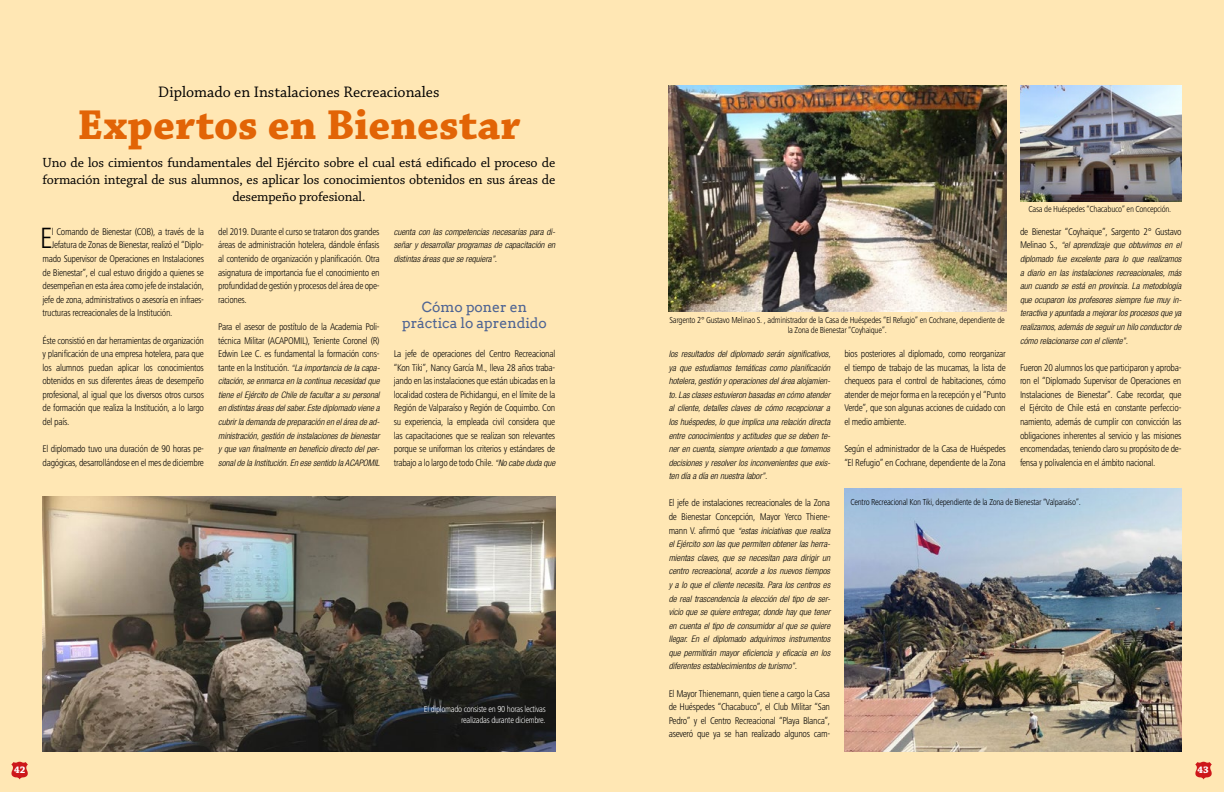
<style>
.page{position:relative;width:1224px;height:792px;background:#ffe7b4}
.page>*{position:absolute;margin:0;border:0;box-sizing:border-box;transform-origin:0 0}
.t1{font:700 44px "Chaparral Pro";color:#e26406}
.t2{font:300 condensed 30.4px "Frutiger Next LTW1 G";color:#000}
.t3{font:16px "Chaparral Pro";color:#000}
.t4{font:14px/16.8px "Chaparral Pro";letter-spacing:-.01em;color:#000;text-align:center}
.t5{font:14px/16.8px "Arvo";color:#4e6493;text-align:center}
.t6{font:300 condensed 10px/13.6px "Frutiger Next LTW1 G";letter-spacing:-.03em;color:#000;text-align:justify}
.t7{font:700 10px "Chaparral Pro";color:#fff}
.t8{font:italic 300 condensed 9px/13.6px "Helvetica Neue LT Std";color:#000;text-align:justify}
.t9{font:300 condensed 9px/10.8px "Frutiger Next LTW1 G";letter-spacing:-.03em;color:#000;text-align:center}
.t10{font:300 condensed 9px/10.8px "Frutiger Next LTW1 G";letter-spacing:-.03em;color:#fff;text-align:right}
.t11{font:700 6px "Arial";color:#cd171a}
.s1{font-family:"Frutiger Next LTW1 G";font-style:normal;font-size:10px}
.s2{font-family:"Helvetica Neue LT Std";font-style:italic;font-size:9px}
</style>
<div class="page">
<img style="left:669px;top:85px;width:337px;height:227px">
<img style="left:42px;top:496px;width:513px;height:255px">
<img style="left:1020px;top:85px;width:161px;height:116px">
<img style="left:844px;top:489px;width:337px;height:262px">
<svg style="left:11px;top:762px;width:17px;height:17px"></svg>
<svg style="left:1195px;top:762px;width:17px;height:17px"></svg>
<h3 class="t3" style="left:158px;top:83px;width:283px">Diplomado en Instalaciones Recreacionales</h3>
<h1 class="t1" style="left:77px;top:99px;width:444px">Expertos en Bienestar</h1>
<h3 class="t4" style="left:43px;top:155px;width:514px">Uno de los cimientos fundamentales del Ejército sobre el cual está edificado el proceso de formación integral de sus alumnos, es aplicar los conocimientos obtenidos en sus áreas de desempeño profesional.</h3>
<p class="t6" style="left:218px;top:225px;width:163px">del 2019. Durante el curso se trataron dos grandes áreas de administración hotelera, dándole énfasis al contenido de organización y planificación. Otra asignatura de importancia fue el conocimiento en profundidad de gestión y procesos del área de ope&shy;raciones.</p>
<p class="t6" style="left:218px;top:320px;width:163px">Para el asesor de postítulo de la Academia Poli&shy;técnica Militar (ACAPOMIL), Teniente Coronel (R)<br>Edwin Lee C. es fundamental la formación cons-</p>
<p class="t8" style="left:218px;top:361px;width:163px"><span class="s1">tante en la Institución.</span> “La importancia de la capa&shy;citación, se enmarca en la continua necesidad que tiene el Ejército de Chile de facultar a su personal en distintas áreas del saber. Este diplomado viene a cubrir la demanda de preparación en el área de ad&shy;ministración, gestión de instalaciones de bienestar y que van finalmente en beneficio directo del per&shy;sonal de la Institución. En ese sentido la ACAPOMIL</p>
<p class="t9" style="left:1029px;top:204px;width:144px">Casa de Huéspedes “Chacabuco” en Concepción.</p>
<h2 class="t2" style="left:40px;top:221px;width:14px">E</h2>
<p class="t6" style="left:52px;top:225px;width:154px">l Comando de Bienestar (COB), a través de la</p>
<p class="t6" style="left:1020px;top:225px;width:163px">de Bienestar “Coyhaique”, Sargento 2° Gustavo</p>
<p class="t8" style="left:1020px;top:239px;width:163px"><span class="s1">Melinao S.,</span> “el aprendizaje que obtuvimos en el diplomado fue excelente para lo que realizamos a diario en las instalaciones recreacionales, más aun cuando se está en provincia. La metodología que ocuparon los profesores siempre fue muy in&shy;teractiva y apuntada a mejorar los procesos que ya realizamos, además de seguir un hilo conductor de cómo relacionarse con el cliente”.</p>
<p class="t6" style="left:1020px;top:361px;width:163px">Fueron 20 alumnos los que participaron y aproba&shy;ron el “Diplomado Supervisor de Operaciones en Instalaciones de Bienestar”. Cabe recordar, que el Ejército de Chile está en constante perfeccio&shy;namiento, además de cumplir con convicción las obligaciones inherentes al servicio y las misiones encomendadas, teniendo claro su propósito de de&shy;fensa y polivalencia en el ámbito nacional.</p>
<p class="t8" style="left:394px;top:225px;width:163px">cuenta con las competencias necesarias para di&shy;señar y desarrollar programas de capacitación en distintas áreas que se requiera”.</p>
<h3 class="t5" style="left:402px;top:298px;width:146px">Cómo poner en práctica lo aprendido</h3>
<p class="t6" style="left:394px;top:347px;width:163px">La jefe de operaciones del Centro Recreacional “Kon Tiki”, Nancy García M., lleva 28 años traba&shy;jando en las instalaciones que están ubicadas en la localidad costera de Pichidangui, en el límite de la Región de Valparaíso y Región de Coquimbo. Con su experiencia, la empleada civil considera que las capacitaciones que se realizan son relevantes porque se uniforman los criterios y estándares de trabajo a lo largo de todo Chile. <span class="s2">“No cabe duda que</span></p>
<p class="t8" style="left:669px;top:347px;width:163px">los resultados del diplomado serán significativos, ya que estudiamos temáticas como planificación hotelera, gestión y operaciones del área alojamien&shy;to. Las clases estuvieron basadas en cómo atender al cliente, detalles claves de cómo recepcionar a los huéspedes, lo que implica una relación directa entre conocimientos y actitudes que se deben te&shy;ner en cuenta, siempre orientado a que tomemos decisiones y resolver los inconvenientes que exis&shy;ten día a día en nuestra labor”.</p>
<p class="t6" style="left:669px;top:496px;width:163px">El jefe de instalaciones recreacionales de la Zona de Bienestar Concepción, Mayor Yerco Thiene-</p>
<p class="t8" style="left:669px;top:524px;width:163px"><span class="s1">mann V. afirmó que</span> “estas iniciativas que realiza el Ejército son las que permiten obtener las herra&shy;mientas claves, que se necesitan para dirigir un centro recreacional, acorde a los nuevos tiempos y a lo que el cliente necesita. Para los centros es de real trascendencia la elección del tipo de ser&shy;vicio que se quiere entregar, donde hay que tener en cuenta el tipo de consumidor al que se quiere llegar. En el diplomado adquirimos instrumentos que permitirán mayor eficiencia y eficacia en los diferentes establecimientos de turismo”.</p>
<p class="t6" style="left:669px;top:686px;width:163px">El Mayor Thienemann, quien tiene a cargo la Casa de Huéspedes “Chacabuco”, el Club Militar “San Pedro” y el Centro Recreacional “Playa Blanca”, aseveró que ya se han realizado algunos cam-</p>
<p class="t6" style="left:52px;top:238px;width:154px">Jefatura de Zonas de Bienestar, realizó el “Diplo-</p>
<p class="t6" style="left:43px;top:252px;width:163px">mado Supervisor de Operaciones en Instalaciones</p>
<p class="t6" style="left:43px;top:265px;width:163px">de Bienestar”, el cual estuvo dirigido a quienes se</p>
<p class="t6" style="left:43px;top:279px;width:163px">desempeñan en esta área como jefe de instalación,</p>
<p class="t6" style="left:43px;top:293px;width:163px">jefe de zona, administrativos o asesoría en infraes-</p>
<p class="t6" style="left:43px;top:306px;width:132px">tructuras recreacionales de la Institución.</p>
<p class="t6" style="left:43px;top:333px;width:163px">Éste consistió en dar herramientas de organización y planificación de una empresa hotelera, para que los alumnos puedan aplicar los conocimientos obtenidos en sus diferentes áreas de desempeño profesional, al igual que los diversos otros cursos de formación que realiza la Institución, a lo largo del país.</p>
<p class="t6" style="left:43px;top:442px;width:163px">El diplomado tuvo una duración de 90 horas pe&shy;dagógicas, desarrollándose en el mes de diciembre</p>
<p class="t9" style="left:670px;top:314px;width:337px">Sargento 2° Gustavo Melinao S. , administrador de la Casa de Huéspedes “El Refugio” en Cochrane, dependiente de la Zona de Bienestar “Coyhaique”.</p>
<p class="t6" style="left:844px;top:347px;width:163px">bios posteriores al diplomado, como reorganizar el tiempo de trabajo de las mucamas, la lista de chequeos para el control de habitaciones, cómo atender de mejor forma en la recepción y el “Punto Verde”, que son algunas acciones de cuidado con el medio ambiente.</p>
<p class="t6" style="left:844px;top:442px;width:163px">Según el administrador de la Casa de Huéspedes “El Refugio” en Cochrane, dependiente de la Zona</p>
<p class="t9" style="left:850px;top:496px;width:232px">Centro Recreacional Kon Tiki, dependiente de la Zona de Bienestar “Valparaíso”.</p>
<p class="t10" style="left:424px;top:703px;width:123px">El diplomado consiste en 90 horas lectivas realizadas durante diciembre.</p>
<p class="t7" style="left:14px;top:764px;width:13px">42</p>
<p class="t7" style="left:1197px;top:764px;width:13px">43</p>
<p class="t11" style="left:21px;top:770px;width:6px">&amp;</p>
</div>
